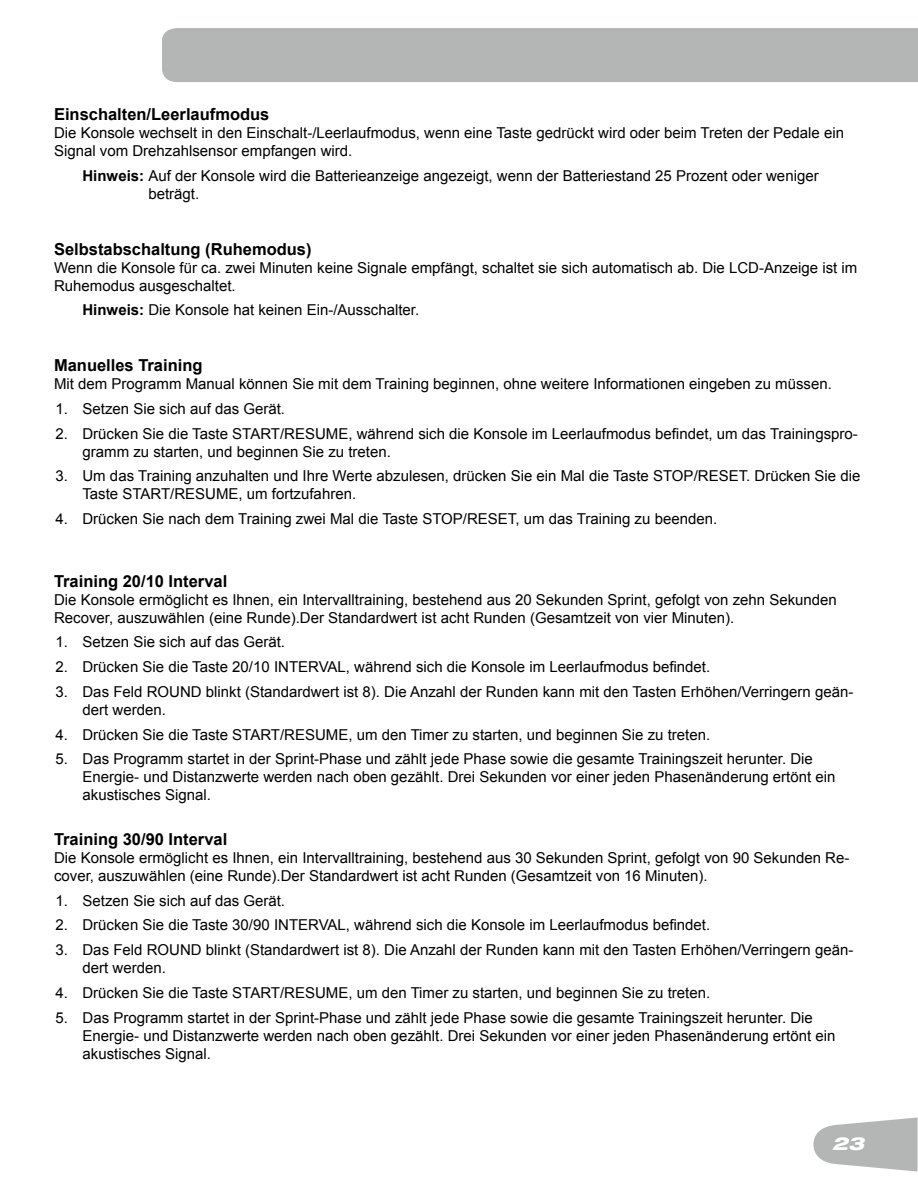
<style>
.page{position:relative;width:918px;height:1188px;background:#fff}
.page>*{position:absolute;margin:0;border:0;box-sizing:border-box;transform-origin:0 0}
.t1{font:italic 800 expanded 18px "Helvetica Neue";color:#fff}
.t2{font:700 16.5px "Arial";color:#000}
.t3{font:15px/18px "Arial";color:#000}
.s1{font-weight:700}
</style>
<div class="page">
<div style="left:162px;top:28px;width:756px;height:54px;background:#b4b5b5"></div>
<svg style="left:813px;top:1118px;width:105px;height:54px"></svg>
<p class="t2" style="left:54px;top:103px;width:217px">Einschalten/Leerlaufmodus</p>
<p class="t3" style="left:54px;top:124px;width:792px">Die Konsole wechselt in den Einschalt-/Leerlaufmodus, wenn eine Taste gedrückt wird oder beim Treten der Pedale ein<br>Signal vom Drehzahlsensor empfangen wird.</p>
<p class="t3" style="left:148px;top:167px;width:672px;text-indent:-66px"><span class="s1">Hinweis:</span> Auf der Konsole wird die Batterieanzeige angezeigt, wenn der Batteriestand 25 Prozent oder weniger beträgt.</p>
<p class="t2" style="left:54px;top:238px;width:259px">Selbstabschaltung (Ruhemodus)</p>
<p class="t3" style="left:54px;top:258px;width:805px">Wenn die Konsole für ca. zwei Minuten keine Signale empfängt, schaltet sie sich automatisch ab. Die LCD-Anzeige ist im<br>Ruhemodus ausgeschaltet.</p>
<p class="t3" style="left:82px;top:301px;width:338px"><span class="s1">Hinweis:</span> Die Konsole hat keinen Ein-/Ausschalter.</p>
<p class="t2" style="left:54px;top:354px;width:150px">Manuelles Training</p>
<p class="t3" style="left:54px;top:375px;width:779px">Mit dem Programm Manual können Sie mit dem Training beginnen, ohne weitere Informationen eingeben zu müssen.</p>
<p class="t3" style="left:55px;top:400px;width:231px">1. Setzen Sie sich auf das Gerät.</p>
<p class="t3" style="left:82px;top:425px;width:777px;text-indent:-27px">2. Drücken Sie die Taste START/RESUME, während sich die Konsole im Leerlaufmodus befindet, um das Trainingspro&shy;gramm zu starten, und beginnen Sie zu treten.</p>
<p class="t3" style="left:82px;top:467px;width:779px;text-indent:-27px">3. Um das Training anzuhalten und Ihre Werte abzulesen, drücken Sie ein Mal die Taste STOP/RESET. Drücken Sie die<br>Taste START/RESUME, um fortzufahren.</p>
<p class="t3" style="left:55px;top:510px;width:663px">4. Drücken Sie nach dem Training zwei Mal die Taste STOP/RESET, um das Training zu beenden.</p>
<p class="t2" style="left:54px;top:570px;width:175px">Training 20/10 Interval</p>
<p class="t3" style="left:54px;top:591px;width:784px">Die Konsole ermöglicht es Ihnen, ein Intervalltraining, bestehend aus 20 Sekunden Sprint, gefolgt von zehn Sekunden<br>Recover, auszuwählen (eine Runde).Der Standardwert ist acht Runden (Gesamtzeit von vier Minuten).</p>
<p class="t3" style="left:55px;top:633px;width:231px">1. Setzen Sie sich auf das Gerät.</p>
<p class="t3" style="left:55px;top:658px;width:656px">2. Drücken Sie die Taste 20/10 INTERVAL, während sich die Konsole im Leerlaufmodus befindet.</p>
<p class="t3" style="left:83px;top:683px;width:772px;text-indent:-27px">3. Das Feld ROUND blinkt (Standardwert ist 8). Die Anzahl der Runden kann mit den Tasten Erhöhen/Verringern geän&shy;dert werden.</p>
<p class="t3" style="left:55px;top:726px;width:656px">4. Drücken Sie die Taste START/RESUME, um den Timer zu starten, und beginnen Sie zu treten.</p>
<p class="t3" style="left:83px;top:750px;width:754px;text-indent:-27px">5. Das Programm startet in der Sprint-Phase und zählt jede Phase sowie die gesamte Trainingszeit herunter. Die<br>Energie- und Distanzwerte werden nach oben gezählt. Drei Sekunden vor einer jeden Phasenänderung ertönt ein akustisches Signal.</p>
<p class="t2" style="left:54px;top:828px;width:175px">Training 30/90 Interval</p>
<p class="t3" style="left:54px;top:849px;width:797px">Die Konsole ermöglicht es Ihnen, ein Intervalltraining, bestehend aus 30 Sekunden Sprint, gefolgt von 90 Sekunden Re&shy;cover, auszuwählen (eine Runde).Der Standardwert ist acht Runden (Gesamtzeit von 16 Minuten).</p>
<p class="t3" style="left:55px;top:892px;width:231px">1. Setzen Sie sich auf das Gerät.</p>
<p class="t3" style="left:55px;top:916px;width:656px">2. Drücken Sie die Taste 30/90 INTERVAL, während sich die Konsole im Leerlaufmodus befindet.</p>
<p class="t3" style="left:83px;top:941px;width:772px;text-indent:-27px">3. Das Feld ROUND blinkt (Standardwert ist 8). Die Anzahl der Runden kann mit den Tasten Erhöhen/Verringern geän&shy;dert werden.</p>
<p class="t3" style="left:55px;top:984px;width:656px">4. Drücken Sie die Taste START/RESUME, um den Timer zu starten, und beginnen Sie zu treten.</p>
<p class="t3" style="left:83px;top:1009px;width:754px;text-indent:-27px">5. Das Programm startet in der Sprint-Phase und zählt jede Phase sowie die gesamte Trainingszeit herunter. Die<br>Energie- und Distanzwerte werden nach oben gezählt. Drei Sekunden vor einer jeden Phasenänderung ertönt ein akustisches Signal.</p>
<p class="t1" style="left:832px;top:1132px;width:33px">23</p>
</div>
